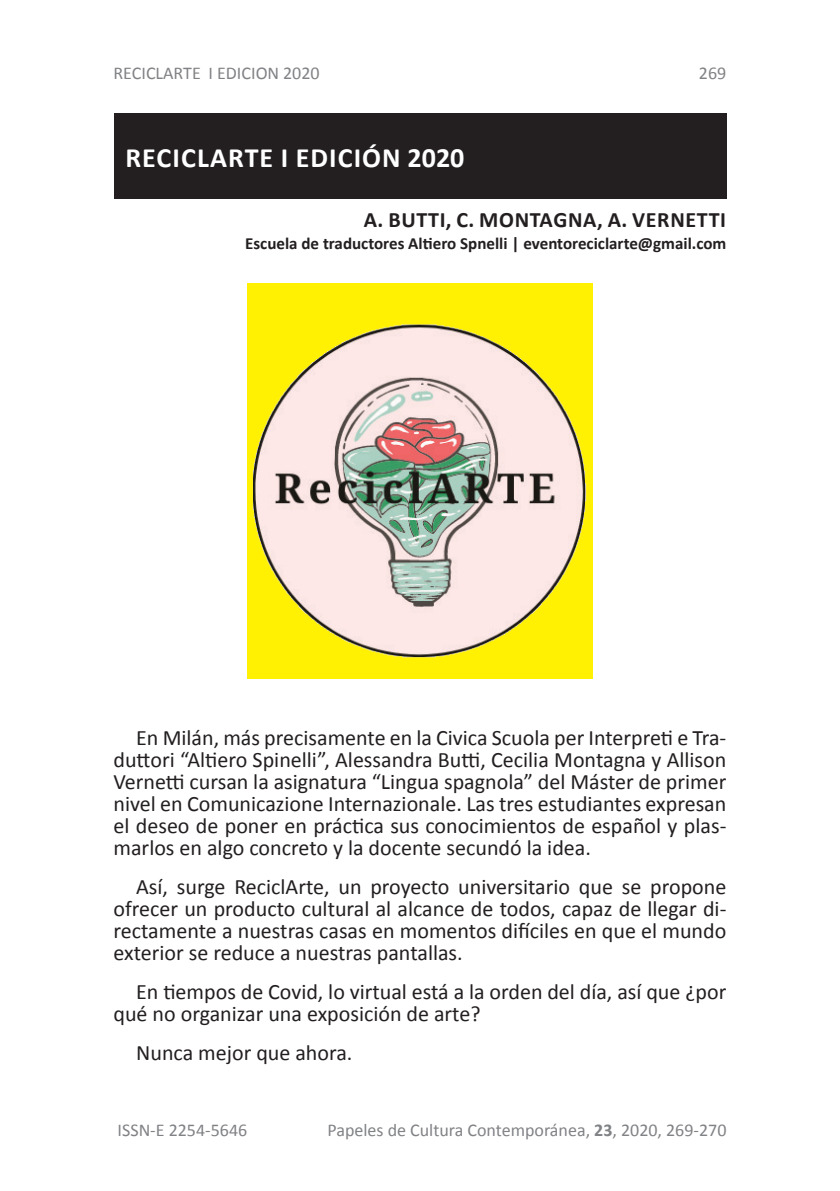
<style>
.page{position:relative;width:840px;height:1191px;background:#fff}
.page>*{position:absolute;margin:0;border:0;box-sizing:border-box;transform-origin:0 0}
.t1{font:700 28px "Calibri";letter-spacing:.04em;color:#fff}
.t2{font:22px/22px "Calibri";color:#231f20;text-align:justify}
.t3{font:700 22px "Calibri";letter-spacing:.03em;color:#231f20}
.t4{font:18px "Calibri";color:#808285}
.t5{font:700 17px "Calibri";color:#231f20}
.s1{font-weight:700}
</style>
<div class="page">
<img style="left:247px;top:283px;width:345px;height:395px">
<div style="left:113px;top:113px;width:613px;height:86px;background:#231f20"></div>
<p class="t4" style="left:113px;top:61px;width:207px">RECICLARTE I EDICION 2020</p>
<p class="t4" style="left:698px;top:61px;width:29px">269</p>
<p class="t1" style="left:125px;top:140px;width:340px">RECICLARTE I EDICIÓN 2020</p>
<p class="t3" style="left:363px;top:206px;width:363px">A. BUTTI, C. MONTAGNA, A. VERNETTI</p>
<p class="t5" style="left:245px;top:232px;width:482px">Escuela de traductores Altiero Spnelli | eventoreciclarte@gmail.com</p>
<p class="t2" style="left:113px;top:725px;width:614px;text-indent:23px">En Milán, más precisamente en la Civica Scuola per Interpreti e Tra&shy;duttori “Altiero Spinelli”, Alessandra Butti, Cecilia Montagna y Allison Vernetti cursan la asignatura “Lingua spagnola” del Máster de primer nivel en Comunicazione Internazionale. Las tres estudiantes expresan el deseo de poner en práctica sus conocimientos de español y plas&shy;marlos en algo concreto y la docente secundó la idea.</p>
<p class="t2" style="left:113px;top:874px;width:614px;text-indent:23px">Así, surge ReciclArte, un proyecto universitario que se propone ofrecer un producto cultural al alcance de todos, capaz de llegar di&shy;rectamente a nuestras casas en momentos difíciles en que el mundo exterior se reduce a nuestras pantallas.</p>
<p class="t2" style="left:113px;top:979px;width:614px;text-indent:23px">En tiempos de Covid, lo virtual está a la orden del día, así que ¿por qué no organizar una exposición de arte?</p>
<p class="t2" style="left:136px;top:1040px;width:218px">Nunca mejor que ahora.</p>
<p class="t4" style="left:117px;top:1119px;width:131px">ISSN-E 2254-5646</p>
<p class="t4" style="left:327px;top:1119px;width:400px">Papeles de Cultura Contemporánea, <span class="s1">23</span>, 2020, 269-270</p>
</div>
